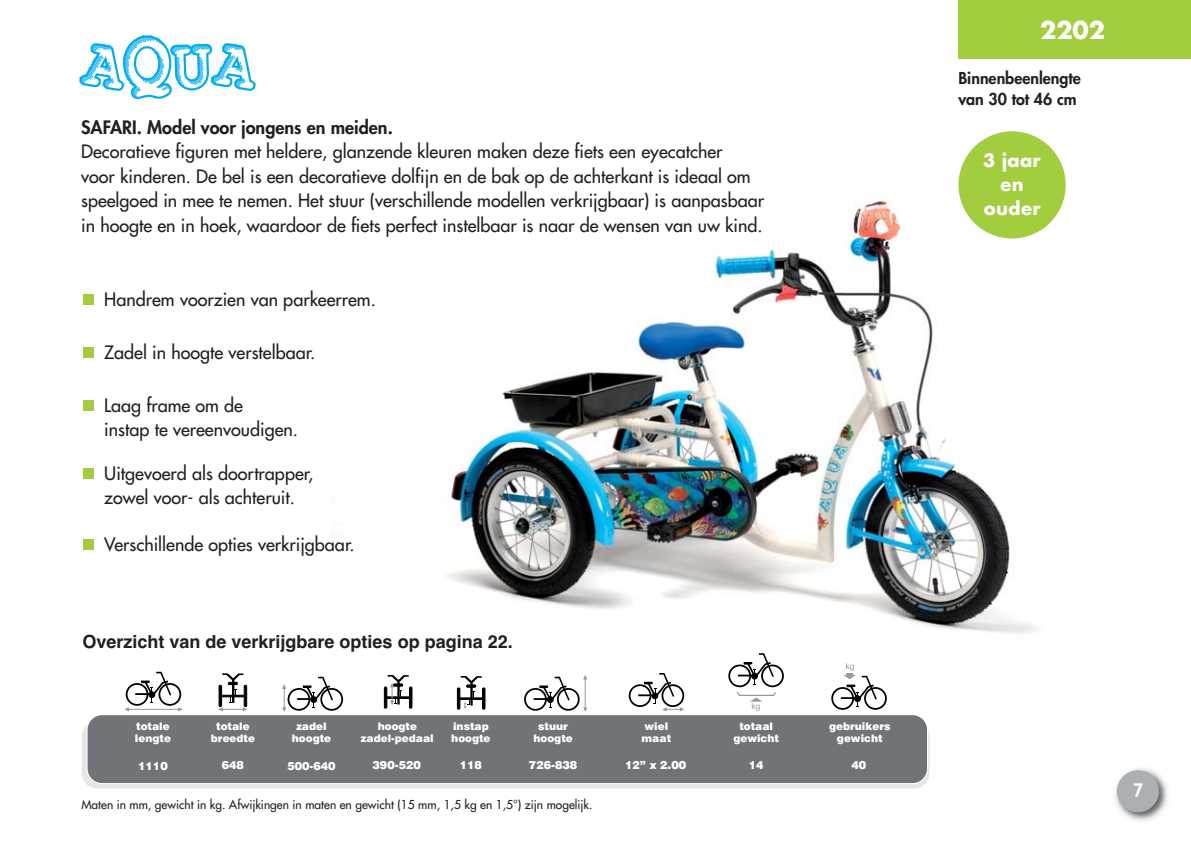
<style>
.page{position:relative;width:1191px;height:842px;background:#fff}
.page>*{position:absolute;margin:0;border:0;box-sizing:border-box;transform-origin:0 0}
.t1{font:700 24px "Futura";color:#fff}
.t2{font:600 20px "Gill Sans";color:#fff}
.t3{font:18px/24.6px "Futura";color:#231f20}
.t4{font:700 18px "Helvetica";color:#231f20}
.t5{font:800 18px "Futura";color:#231f20}
.t6{font:700 18px/24px "Futura";color:#fff;text-align:center}
.t7{font:800 16px/21.2px "Futura";color:#231f20}
.t8{font:12px "Futura";color:#231f20}
.t9{font:11.2px "Swiss 721 BT Black+T42";color:#fff}
.t10{font:10.4px/12.4px "Swiss 721 BT Black+T42";color:#fff;text-align:center}
</style>
<div class="page">
<img style="left:335px;top:131px;width:731px;height:569px">
<svg style="left:79px;top:35px;width:177px;height:64px"></svg>
<div style="left:83px;top:295px;width:11px;height:10px;background:#a1cd3f"></div>
<div style="left:83px;top:347px;width:11px;height:11px;background:#a1cd3f"></div>
<div style="left:83px;top:400px;width:11px;height:10px;background:#a1cd3f"></div>
<div style="left:83px;top:468px;width:11px;height:11px;background:#a1cd3f"></div>
<div style="left:83px;top:539px;width:11px;height:11px;background:#a1cd3f"></div>
<div style="left:82px;top:721px;width:847px;height:67px;background:#e6e6e6;border-radius:15px"></div>
<div style="left:87px;top:715px;width:840px;height:68px;background:#707478;border-radius:15px"></div>
<div style="left:87px;top:714px;width:841px;height:70px;border:1px solid #fff;border-radius:15px"></div>
<hr style="left:127px;top:709px;width:52px;height:1px;background:#999">
<svg style="left:178px;top:707px;width:4px;height:4px"></svg>
<div style="left:126px;top:683px;width:22px;height:23px;border:2px solid #000;border-radius:50%"></div>
<div style="left:158px;top:683px;width:23px;height:23px;border:2px solid #000;border-radius:50%"></div>
<svg style="left:282px;top:685px;width:4px;height:26px"></svg>
<div style="left:287px;top:688px;width:23px;height:23px;border:2px solid #000;border-radius:50%"></div>
<div style="left:320px;top:688px;width:23px;height:23px;border:2px solid #000;border-radius:50%"></div>
<hr style="left:585px;top:679px;width:1px;height:30px;background:#999">
<svg style="left:583px;top:676px;width:4px;height:3px"></svg>
<div style="left:524px;top:688px;width:23px;height:23px;border:2px solid #000;border-radius:50%"></div>
<div style="left:557px;top:688px;width:22px;height:23px;border:2px solid #000;border-radius:50%"></div>
<div style="left:244px;top:685px;width:3px;height:22px;border:1px solid #000"></div>
<div style="left:628px;top:684px;width:23px;height:23px;border:2px solid #000;border-radius:50%"></div>
<div style="left:661px;top:684px;width:23px;height:23px;border:2px solid #000;border-radius:50%"></div>
<svg style="left:736px;top:691px;width:40px;height:20px"></svg>
<div style="left:728px;top:664px;width:23px;height:23px;border:2px solid #000;border-radius:50%"></div>
<div style="left:761px;top:664px;width:23px;height:23px;border:2px solid #000;border-radius:50%"></div>
<div style="left:831px;top:687px;width:23px;height:23px;border:2px solid #000;border-radius:50%"></div>
<div style="left:864px;top:687px;width:23px;height:23px;border:2px solid #000;border-radius:50%"></div>
<svg style="left:135px;top:672px;width:36px;height:31px"></svg>
<svg style="left:297px;top:677px;width:36px;height:31px"></svg>
<svg style="left:533px;top:677px;width:36px;height:31px"></svg>
<svg style="left:638px;top:673px;width:45px;height:38px"></svg>
<svg style="left:738px;top:653px;width:36px;height:32px"></svg>
<svg style="left:841px;top:663px;width:35px;height:44px"></svg>
<svg style="left:219px;top:673px;width:27px;height:38px"></svg>
<div style="left:384px;top:687px;width:3px;height:21px;border:1px solid #000"></div>
<div style="left:409px;top:687px;width:3px;height:21px;border:1px solid #000"></div>
<div style="left:385px;top:697px;width:25px;height:2px;border:1px solid #000"></div>
<svg style="left:385px;top:675px;width:24px;height:29px"></svg>
<div style="left:457px;top:688px;width:3px;height:21px;border:1px solid #000"></div>
<div style="left:482px;top:688px;width:3px;height:21px;border:1px solid #000"></div>
<div style="left:458px;top:698px;width:25px;height:2px;border:1px solid #000"></div>
<svg style="left:458px;top:676px;width:24px;height:33px"></svg>
<div style="left:958px;top:0;width:233px;height:58px;background:#a1cd3f"></div>
<div style="left:958px;top:131px;width:107px;height:107px;background:#a1cd3f;border-radius:50%"></div>
<img style="left:1115px;top:768px;width:53px;height:53px">
<div style="left:1116px;top:770px;width:42px;height:42px;background:#adb0b2;border-radius:50%"></div>
<p class="t5" style="left:81px;top:118px;width:313px">SAFARI. Model voor jongens en meiden.</p>
<p class="t3" style="left:81px;top:140px;width:684px">Decoratieve figuren met heldere, glanzende kleuren maken deze fiets een eyecatcher<br>voor kinderen. De bel is een decoratieve dolfijn en de bak op de achterkant is ideaal om speelgoed in mee te nemen. Het stuur (verschillende modellen verkrijgbaar) is aanpasbaar in hoogte en in hoek, waardoor de fiets perfect instelbaar is naar de wensen van uw kind.</p>
<p class="t3" style="left:104px;top:288px;width:273px">Handrem voorzien van parkeerrem.</p>
<p class="t3" style="left:104px;top:342px;width:213px">Zadel in hoogte verstelbaar.</p>
<p class="t3" style="left:104px;top:394px;width:195px">Laag frame om de<br>instap te vereenvoudigen.</p>
<p class="t3" style="left:104px;top:462px;width:211px">Uitgevoerd als doortrapper, zowel voor- als achteruit.</p>
<p class="t3" style="left:104px;top:533px;width:252px">Verschillende opties verkrijgbaar.</p>
<p class="t4" style="left:82px;top:635px;width:432px">Overzicht van de verkrijgbare opties op pagina 22.</p>
<p class="t10" style="left:135px;top:721px;width:38px;text-align:left">totale lengte</p>
<p class="t10" style="left:211px;top:721px;width:46px">totale breedte</p>
<p class="t10" style="left:292px;top:721px;width:41px">zadel hoogte</p>
<p class="t10" style="left:361px;top:721px;width:74px">hoogte zadel-pedaal</p>
<p class="t10" style="left:451px;top:721px;width:41px;text-align:left">instap hoogte</p>
<p class="t10" style="left:533px;top:721px;width:41px">stuur hoogte</p>
<p class="t10" style="left:641px;top:721px;width:31px;text-align:left">wiel maat</p>
<p class="t10" style="left:733px;top:721px;width:47px">totaal gewicht</p>
<p class="t10" style="left:829px;top:721px;width:63px">gebruikers gewicht</p>
<p class="t9" style="left:138px;top:761px;width:31px">1110</p>
<p class="t9" style="left:222px;top:761px;width:24px">648</p>
<p class="t9" style="left:287px;top:761px;width:50px">500-640</p>
<p class="t9" style="left:372px;top:761px;width:50px">390-520</p>
<p class="t9" style="left:460px;top:761px;width:24px">118</p>
<p class="t9" style="left:529px;top:761px;width:50px">726-838</p>
<p class="t9" style="left:625px;top:761px;width:63px">12” x 2.00</p>
<p class="t9" style="left:748px;top:761px;width:16px">14</p>
<p class="t9" style="left:851px;top:761px;width:16px">40</p>
<p class="t8" style="left:81px;top:799px;width:513px">Maten in mm, gewicht in kg. Afwijkingen in maten en gewicht (15 mm, 1,5 kg en 1,5°) zijn mogelijk.</p>
<h1 class="t1" style="left:1040px;top:17px;width:67px">2202</h1>
<p class="t7" style="left:958px;top:69px;width:124px">Binnenbeenlengte van 30 tot 46 cm</p>
<p class="t6" style="left:983px;top:148px;width:59px">3 jaar en ouder</p>
<p class="t2" style="left:1133px;top:778px;width:12px">7</p>
</div>
